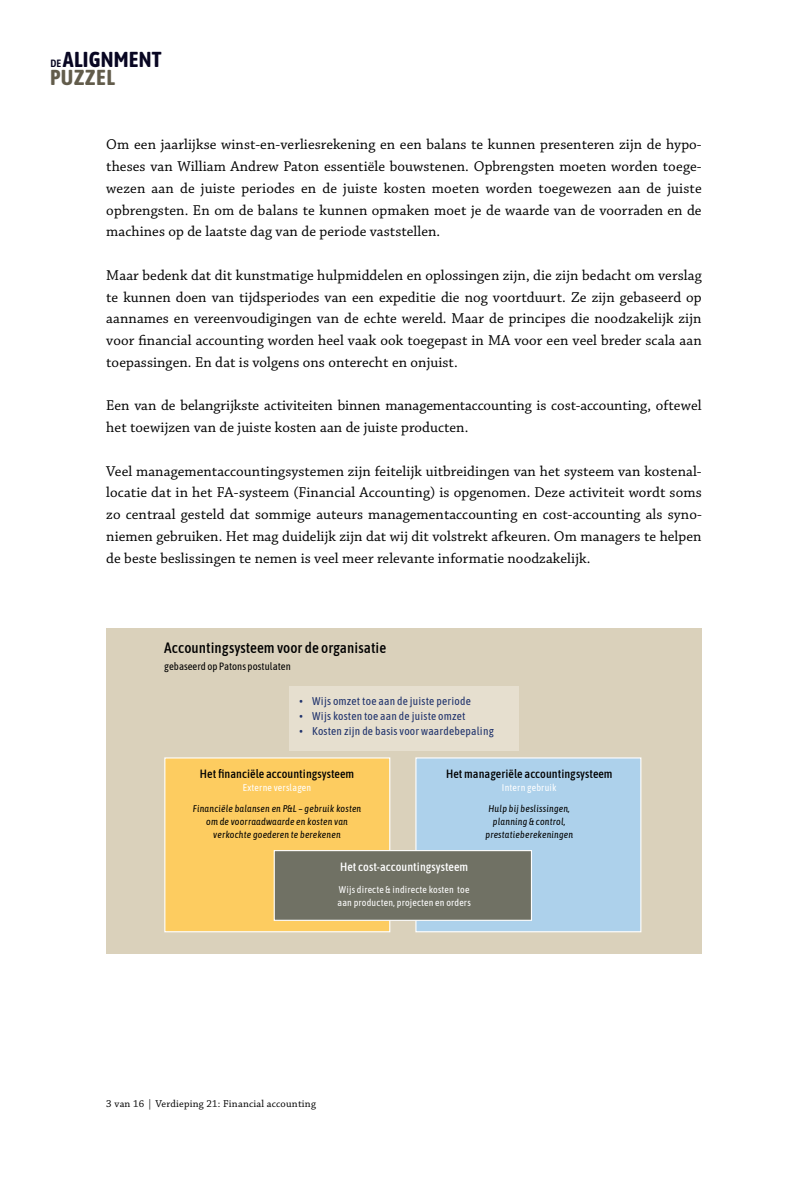
<style>
.page{position:relative;width:808px;height:1191px;background:#fff}
.page>*{position:absolute;margin:0;border:0;box-sizing:border-box;transform-origin:0 0}
.t1{font:700 21.6px/17.5px "Asap Condensed";letter-spacing:.01em;color:#080622}
.t2{font:15px/21.8px "Chaparral Pro";letter-spacing:.005em;color:#000;text-align:justify}
.t3{font:500 15px "Asap Condensed";letter-spacing:.005em;color:#000}
.t4{font:500 12px "Asap Condensed";letter-spacing:.005em;color:#000}
.t5{font:500 12px "Asap Condensed";letter-spacing:.005em;color:#fff}
.t6{font:11.25px "Asap Condensed";letter-spacing:.02em;color:#1f326c}
.t7{font:10.5px "Chaparral Pro";letter-spacing:.02em;color:#000}
.t8{font:10.5px "Asap Condensed";letter-spacing:.005em;color:#000}
.t9{font:italic 9.75px/12.8px "Asap Condensed";letter-spacing:.02em;color:#000;text-align:center}
.t10{font:9.75px/12.8px "Asap Condensed";letter-spacing:.02em;color:#fff}
.s1{font-weight:600;font-size:10.5px}
.s2{color:#625c4b}
</style>
<div class="page">
<div style="left:106px;top:628px;width:596px;height:325px;background:#dad1bb"></div>
<div style="left:289px;top:686px;width:229px;height:64px;background:#e6dfcf"></div>
<div style="left:164px;top:757px;width:226px;height:175px;background:#fdcc60;border:1px solid #fff"></div>
<div style="left:415px;top:757px;width:226px;height:175px;background:#add1eb;border:1px solid #fff"></div>
<div style="left:274px;top:850px;width:258px;height:71px;background:#707164;border:1px solid #fff"></div>
<h1 class="t1" style="left:50px;top:50px;width:113px"><span class="s1">DE</span>ALIGNMENT<br><span class="s2">PUZZEL</span></h1>
<p class="t2" style="left:106px;top:134px;width:597px">Om een jaarlijkse winst-en-verliesrekening en een balans te kunnen presenteren zijn de hypo&shy;theses van William Andrew Paton essentiële bouwstenen. Opbrengsten moeten worden toege&shy;wezen aan de juiste periodes en de juiste kosten moeten worden toegewezen aan de juiste opbrengsten. En om de balans te kunnen opmaken moet je de waarde van de voorraden en de machines op de laatste dag van de periode vaststellen.</p>
<p class="t2" style="left:106px;top:265px;width:597px">Maar bedenk dat dit kunstmatige hulpmiddelen en oplossingen zijn, die zijn bedacht om verslag te kunnen doen van tijdsperiodes van een expeditie die nog voortduurt. Ze zijn gebaseerd op aannames en vereenvoudigingen van de echte wereld. Maar de principes die noodzakelijk zijn voor financial accounting worden heel vaak ook toegepast in MA voor een veel breder scala aan toepassingen. En dat is volgens ons onterecht en onjuist.</p>
<p class="t2" style="left:106px;top:395px;width:597px">Een van de belangrijkste activiteiten binnen managementaccounting is cost-accounting, oftewel het toewijzen van de juiste kosten aan de juiste producten.</p>
<p class="t2" style="left:106px;top:461px;width:597px">Veel managementaccountingsystemen zijn feitelijk uitbreidingen van het systeem van kostenal&shy;locatie dat in het FA-systeem (Financial Accounting) is opgenomen. Deze activiteit wordt soms zo centraal gesteld dat sommige auteurs managementaccounting en cost-accounting als syno&shy;niemen gebruiken. Het mag duidelijk zijn dat wij dit volstrekt afkeuren. Om managers te helpen de beste beslissingen te nemen is veel meer relevante informatie noodzakelijk.</p>
<p class="t3" style="left:164px;top:638px;width:223px">Accountingsysteem voor de organisatie</p>
<p class="t8" style="left:164px;top:659px;width:128px">gebaseerd op Patons postulaten</p>
<p class="t6" style="left:299px;top:693px;width:173px">• Wijs omzet toe aan de juiste periode</p>
<p class="t6" style="left:299px;top:708px;width:167px">• Wijs kosten toe aan de juiste omzet</p>
<p class="t6" style="left:299px;top:723px;width:196px">• Kosten zijn de basis voor waardebepaling</p>
<p class="t4" style="left:200px;top:765px;width:156px">Het financiële accountingsysteem</p>
<p class="t10" style="left:243px;top:780px;width:70px">Externe verslagen</p>
<p class="t9" style="left:193px;top:801px;width:170px">Financiële balansen en P&amp;L – gebruik kosten om de voorraadwaarde en kosten van verkochte goederen te berekenen</p>
<p class="t4" style="left:446px;top:765px;width:168px">Het manageriële accountingsysteem</p>
<p class="t10" style="left:502px;top:780px;width:56px">Intern gebruik</p>
<p class="t9" style="left:485px;top:801px;width:89px">Hulp bij beslissingen, planning &amp; control, prestatieberekeningen</p>
<p class="t5" style="left:340px;top:859px;width:130px">Het cost-accountingsysteem</p>
<p class="t10" style="left:337px;top:883px;width:135px">Wijs directe &amp; indirecte kosten toe aan producten, projecten en orders</p>
<p class="t7" style="left:106px;top:1097px;width:211px">3 van 16 | Verdieping 21: Financial accounting</p>
</div>
